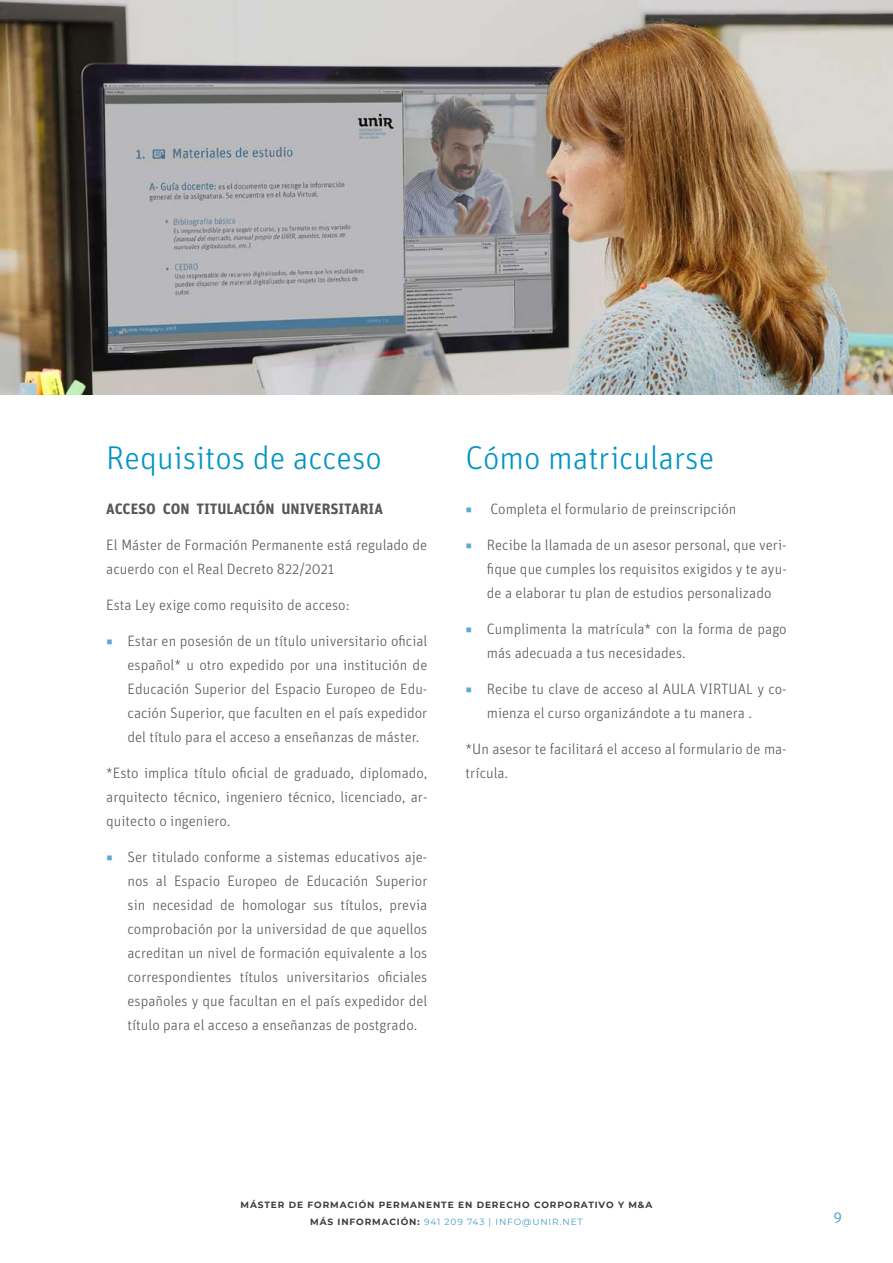
<style>
.page{position:relative;width:893px;height:1263px;background:#fff}
.page>*{position:absolute;margin:0;border:0;box-sizing:border-box;transform-origin:0 0}
.t1{font:300 33px "Unit OT";color:#0095c3}
.t2{font:300 15px/24px "Unit OT";color:#575756}
.t3{font:700 15px "Unit OT";color:#575756}
.t4{font:15px "Myriad Pro";color:#5fa8d0}
.t5{font:700 9px/16.5px "Montserrat";letter-spacing:.1em;color:#3c3c3b;text-align:center}
.s1{color:#5fa8d0}
.s2{font-weight:400;color:#3e9ec9}
.s3{font-family:"Unit OT"}
</style>
<div class="page">
<img style="left:0;top:0;width:893px;height:394px">
<h1 class="t1" style="left:106px;top:438px;width:277px">Requisitos de acceso</h1>
<p class="t3" style="left:106px;top:499px;width:278px">ACCESO CON TITULACIÓN UNIVERSITARIA</p>
<p class="t2" style="left:106px;top:533px;width:323px">El Máster de Formación Permanente está regulado de acuerdo con el Real Decreto 822/2021</p>
<p class="t2" style="left:106px;top:593px;width:245px">Esta Ley exige como requisito de acceso:</p>
<p class="t2" style="left:128px;top:629px;width:301px;text-align:justify;text-indent:-21px"><span class="s1">◾</span> Estar en posesión de un título universitario oficial español* u otro expedido por una institución de Educación Superior del Espacio Europeo de Edu&shy;cación Superior, que faculten en el país expedidor del título para el acceso a enseñanzas de máster.</p>
<p class="t2" style="left:106px;top:761px;width:323px;text-align:justify">*Esto implica título oficial de graduado, diplomado, arquitecto técnico, ingeniero técnico, licenciado, ar&shy;quitecto o ingeniero.</p>
<p class="t2" style="left:128px;top:845px;width:301px;text-align:justify;text-indent:-21px"><span class="s1">◾</span> Ser titulado conforme a sistemas educativos aje&shy;nos al Espacio Europeo de Educación Superior sin necesidad de homologar sus títulos, previa comprobación por la universidad de que aquellos acreditan un nivel de formación equivalente a los correspondientes títulos universitarios oficiales españoles y que facultan en el país expedidor del título para el acceso a enseñanzas de postgrado.</p>
<h1 class="t1" style="left:466px;top:438px;width:250px">Cómo matricularse</h1>
<p class="t2" style="left:466px;top:497px;width:272px"><span class="s1">◾</span> Completa el formulario de preinscripción</p>
<p class="t2" style="left:487px;top:533px;width:301px;text-align:justify;text-indent:-21px"><span class="s1">◾</span> Recibe la llamada de un asesor personal, que veri&shy;fique que cumples los requisitos exigidos y te ayu&shy;de a elaborar tu plan de estudios personalizado</p>
<p class="t2" style="left:487px;top:617px;width:301px;text-indent:-21px"><span class="s1">◾</span> Cumplimenta la matrícula* con la forma de pago más adecuada a tus necesidades.</p>
<p class="t2" style="left:487px;top:677px;width:301px;text-indent:-21px"><span class="s1">◾</span> Recibe tu clave de acceso al AULA VIRTUAL y co&shy;mienza el curso organizándote a tu manera .</p>
<p class="t2" style="left:466px;top:737px;width:323px">*Un asesor te facilitará el acceso al formulario de ma&shy;trícula.</p>
<p class="t5" style="left:241px;top:1196px;width:413px">MÁSTER DE FORMACIÓN PERMANENTE EN DERECHO CORPORATIVO Y M&amp;A<br>MÁS INFORMACIÓN: <span class="s2">941 209 743 | INFO@UNIR.NET</span></p>
<p class="t4" style="left:812px;top:1208px;width:31px">» <span class="s3">9</span></p>
</div>
